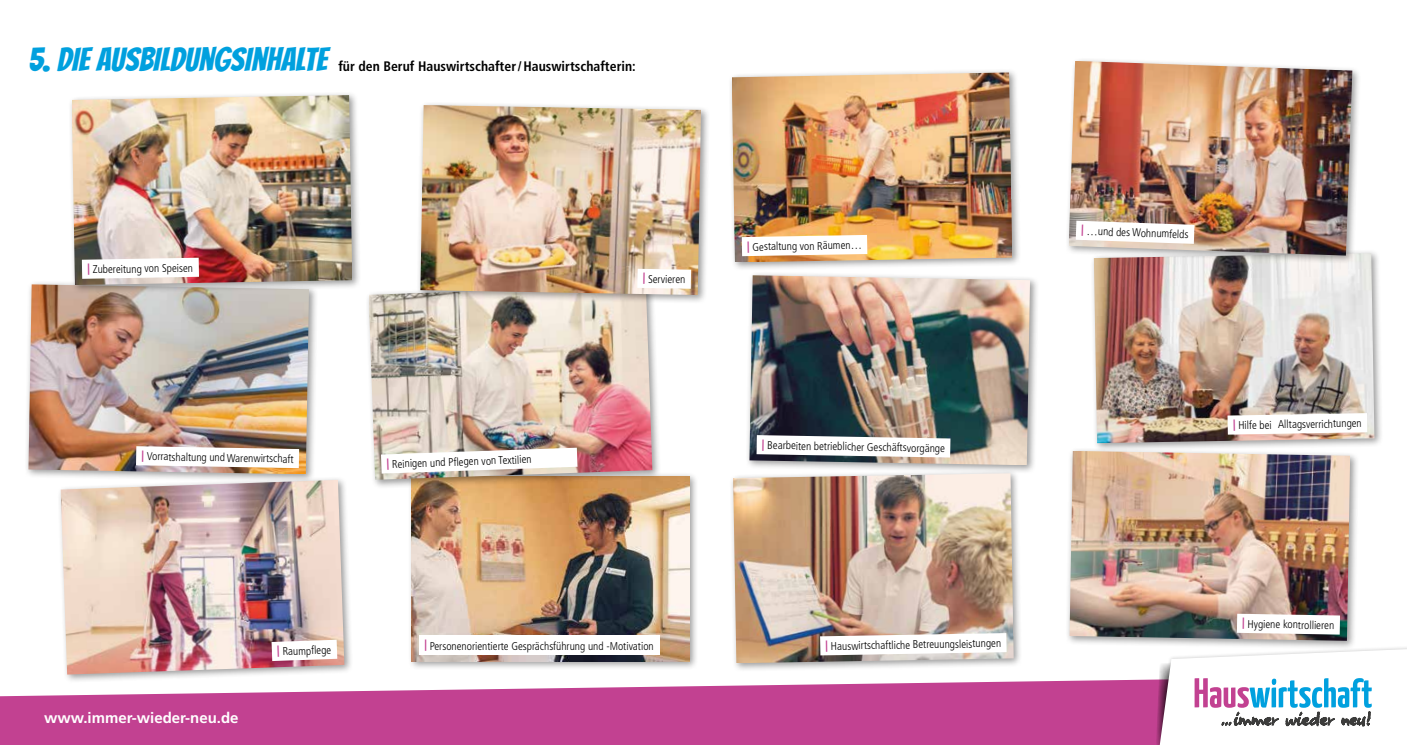
<style>
.page{position:relative;width:1407px;height:745px;background:#fff}
.page>*{position:absolute;margin:0;border:0;box-sizing:border-box;transform-origin:0 0}
.t1{font:700 15px "Frutiger LT Std";color:#fff}
.t2{font:700 condensed 13.75px "Frutiger LT Std";color:#000}
.t3{font:300 condensed 11.25px "Frutiger LT Std";color:#000}
.s1{font-family:"Bangers";font-weight:400;font-stretch:normal;font-size:32.5px;color:#00a0de}
.s2{font-weight:900;color:#c24191}
</style>
<div class="page">
<svg style="left:0;top:679px;width:1155px;height:65px;background:#c9589e"></svg>
<div style="left:57px;top:475px;width:296px;height:208px;background:#000;opacity:.4"></div>
<img style="left:61px;top:479px;width:283px;height:195px">
<div style="left:408px;top:471px;width:291px;height:199px;background:#000;opacity:.4"></div>
<img style="left:412px;top:476px;width:277px;height:184px">
<div style="left:1065px;top:446px;width:294px;height:203px;background:#000;opacity:.4"></div>
<img style="left:1069px;top:450px;width:281px;height:190px">
<div style="left:729px;top:469px;width:293px;height:203px;background:#000;opacity:.4"></div>
<img style="left:733px;top:473px;width:280px;height:189px">
<div style="left:24px;top:280px;width:294px;height:203px;background:#000;opacity:.4"></div>
<img style="left:28px;top:284px;width:281px;height:190px">
<div style="left:745px;top:271px;width:294px;height:203px;background:#000;opacity:.4"></div>
<img style="left:749px;top:275px;width:281px;height:190px">
<div style="left:67px;top:91px;width:294px;height:203px;background:#000;opacity:.4"></div>
<img style="left:72px;top:95px;width:280px;height:190px">
<div style="left:1089px;top:249px;width:295px;height:203px;background:#000;opacity:.4"></div>
<img style="left:1094px;top:253px;width:280px;height:190px">
<div style="left:365px;top:281px;width:296px;height:207px;background:#000;opacity:.4"></div>
<img style="left:369px;top:285px;width:283px;height:194px">
<div style="left:416px;top:101px;width:294px;height:203px;background:#000;opacity:.4"></div>
<img style="left:420px;top:105px;width:281px;height:190px">
<div style="left:727px;top:68px;width:294px;height:203px;background:#000;opacity:.4"></div>
<img style="left:732px;top:72px;width:280px;height:190px">
<div style="left:1065px;top:57px;width:296px;height:207px;background:#000;opacity:.4"></div>
<img style="left:1068px;top:61px;width:284px;height:194px">
<svg style="left:82px;top:257px;width:117px;height:21px"></svg>
<svg style="left:272px;top:639px;width:65px;height:21px"></svg>
<svg style="left:136px;top:446px;width:163px;height:22px"></svg>
<svg style="left:742px;top:235px;width:125px;height:21px"></svg>
<svg style="left:820px;top:632px;width:186px;height:23px"></svg>
<svg style="left:756px;top:435px;width:194px;height:22px"></svg>
<svg style="left:637px;top:268px;width:54px;height:20px"></svg>
<div style="left:419px;top:635px;width:240px;height:19px;background:#fff"></div>
<svg style="left:381px;top:447px;width:196px;height:26px"></svg>
<svg style="left:1076px;top:220px;width:118px;height:24px"></svg>
<svg style="left:1237px;top:613px;width:103px;height:21px"></svg>
<svg style="left:1227px;top:413px;width:140px;height:21px"></svg>
<div style="left:1155px;top:644px;width:252px;height:100px;background:#000;opacity:.2"></div>
<svg style="left:1155px;top:648px;width:252px;height:96px"></svg>
<p class="t2" style="left:28px;top:58px;width:609px"><span class="s1">5. DIE AUSBILDUNGSINHALTE</span> für den Beruf Hauswirtschafter/Hauswirtschafterin:</p>
<p class="t3" style="left:87px;top:263px;width:107px;rotate:-1deg"><span class="s2">|</span> Zubereitung von Speisen</p>
<p class="t3" style="left:142px;top:449px;width:154px;rotate:1deg"><span class="s2">|</span> Vorratshaltung und Warenwirtschaft</p>
<p class="t3" style="left:386px;top:457px;width:147px;rotate:-2deg"><span class="s2">|</span> Reinigen und Pfl egen von Textilien</p>
<p class="t3" style="left:643px;top:272px;width:44px;rotate:1deg"><span class="s2">|</span> Servieren</p>
<p class="t3" style="left:747px;top:240px;width:116px;rotate:-1deg"><span class="s2">|</span> Gestaltung von Räumen…</p>
<p class="t3" style="left:762px;top:438px;width:184px;rotate:1deg"><span class="s2">|</span> Bearbeiten betrieblicher Geschäftsvorgänge</p>
<h1 class="t1" style="left:44px;top:708px;width:196px">www.immer-wieder-neu.de</h1>
<p class="t3" style="left:277px;top:645px;width:56px;rotate:-2deg"><span class="s2">|</span> Raumpfl ege</p>
<p class="t3" style="left:424px;top:639px;width:231px"><span class="s2">|</span> Personenorientierte Gesprächsführung und -Motivation</p>
<p class="t3" style="left:825px;top:639px;width:177px;rotate:-1deg"><span class="s2">|</span> Hauswirtschaftliche Betreuungsleistungen</p>
<p class="t3" style="left:1081px;top:224px;width:109px;rotate:2deg"><span class="s2">|</span> …und des Wohnumfelds</p>
<p class="t3" style="left:1233px;top:418px;width:130px;rotate:-1deg"><span class="s2">|</span> Hilfe bei Alltagsverrichtungen</p>
<p class="t3" style="left:1242px;top:617px;width:93px;rotate:1deg"><span class="s2">|</span> Hygiene kontrollieren</p>
</div>
